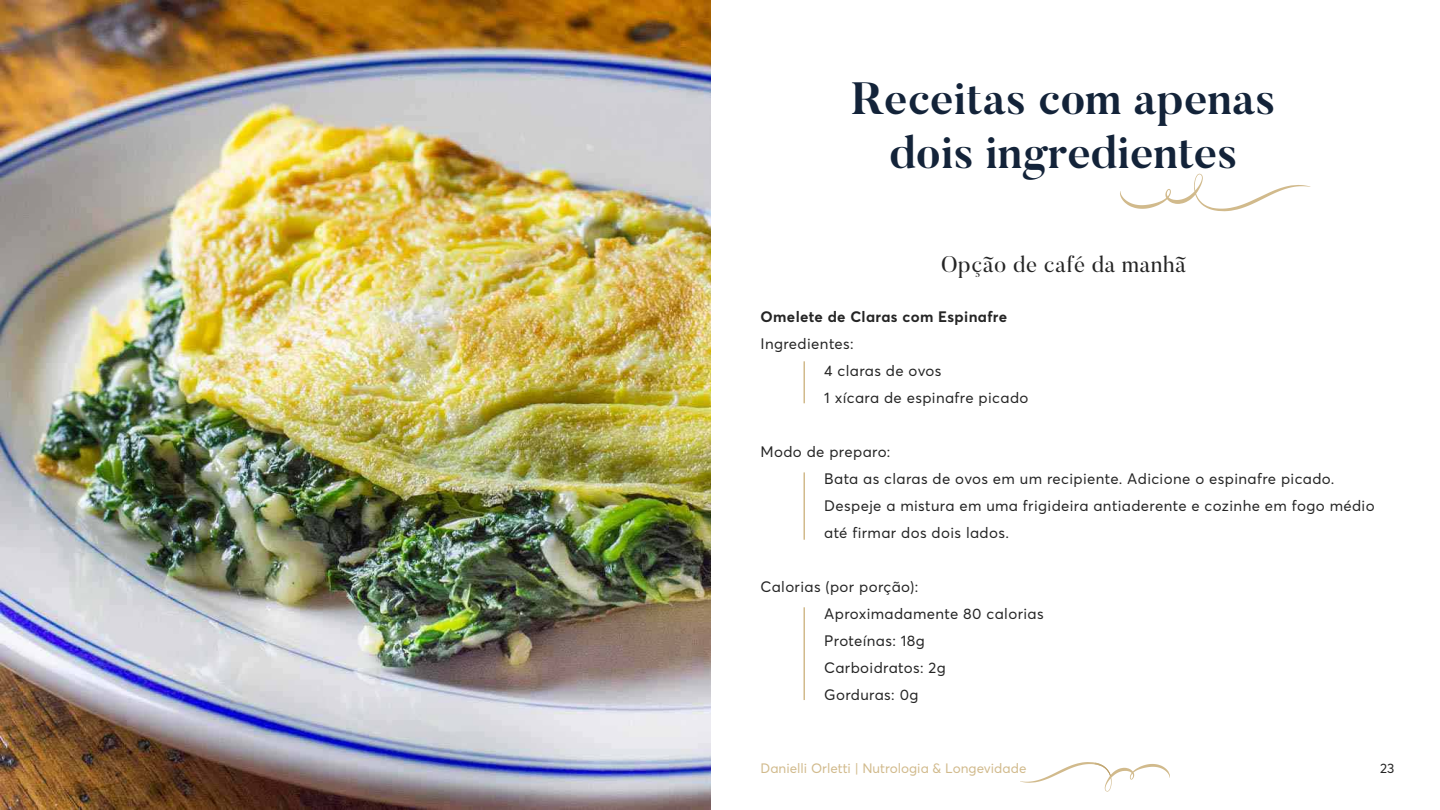
<style>
.page{position:relative;width:1440px;height:810px;background:#fff}
.page>*{position:absolute;margin:0;border:0;box-sizing:border-box;transform-origin:0 0}
.t1{font:700 45px/54px "Butler";color:#132339;text-align:center}
.t2{font:22.5px "Butler";letter-spacing:.025em;color:#252525}
.t3{font:15px/27px "Averta";letter-spacing:.025em;color:#252525}
.t4{font:700 15px "Averta";letter-spacing:.025em;color:#252525}
.t5{font:13.5px "Averta Demo";color:#d1ba8c}
.t6{font:13.5px "Averta Demo";color:#252525}
</style>
<div class="page">
<svg style="left:1020px;top:762px;width:150px;height:30px"></svg>
<img style="left:1094px;top:763px;width:17px;height:13px">
<img style="left:0;top:0;width:711px;height:810px">
<svg style="left:1120px;top:174px;width:190px;height:37px"></svg>
<hr style="left:803px;top:361px;width:2px;height:42px;background:#d1ba8c">
<hr style="left:803px;top:472px;width:2px;height:68px;background:#d1ba8c">
<hr style="left:803px;top:607px;width:2px;height:93px;background:#d1ba8c">
<h1 class="t1" style="left:851px;top:72px;width:426px">Receitas com apenas dois ingredientes</h1>
<h2 class="t2" style="left:941px;top:250px;width:246px">Opção de café da manhã</h2>
<p class="t4" style="left:760px;top:307px;width:248px">Omelete de Claras com Espinafre</p>
<p class="t3" style="left:824px;top:330px;width:206px;text-indent:-64px">Ingredientes:<br>4 claras de ovos<br>1 xícara de espinafre picado</p>
<p class="t3" style="left:824px;top:438px;width:552px;text-indent:-64px">Modo de preparo:<br>Bata as claras de ovos em um recipiente. Adicione o espinafre picado.<br>Despeje a mistura em uma frigideira antiaderente e cozinhe em fogo médio até firmar dos dois lados.</p>
<p class="t3" style="left:824px;top:573px;width:221px;text-indent:-64px">Calorias (por porção):<br>Aproximadamente 80 calorias<br>Proteínas: 18g<br>Carboidratos: 2g<br>Gorduras: 0g</p>
<p class="t5" style="left:760px;top:760px;width:267px">Danielli Orletti | Nutrologia &amp; Longevidade</p>
<p class="t6" style="left:1380px;top:760px;width:16px">23</p>
</div>
